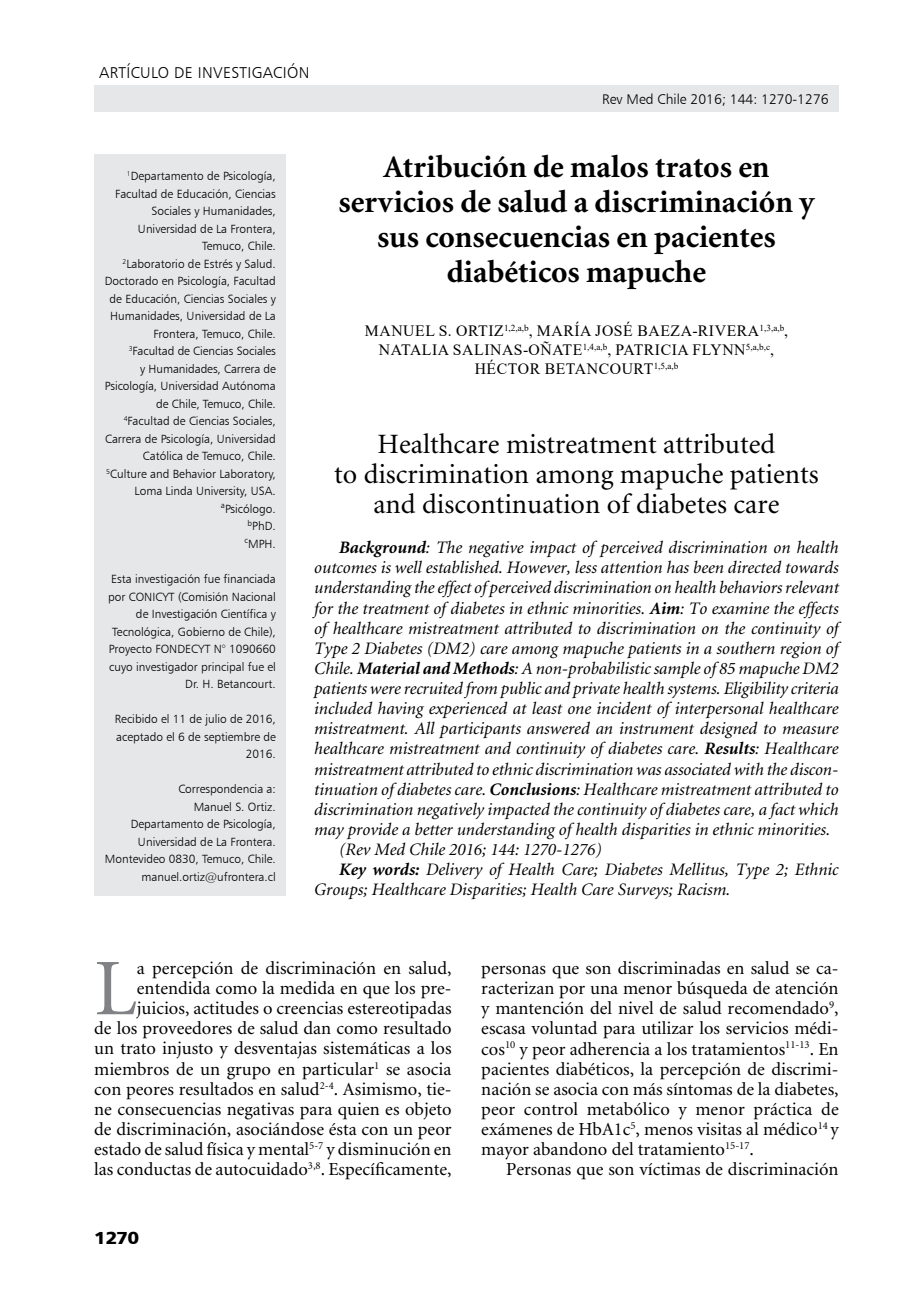
<style>
.page{position:relative;width:918px;height:1315px;background:#fff}
.page>*{position:absolute;margin:0;border:0;box-sizing:border-box;transform-origin:0 0}
.t1{font:80.33px "Minion";color:#808285}
.t2{font:700 31.5px/35px "Minion";color:#000;text-align:center}
.t3{font:28px/29.8px "Minion";color:#000;text-align:center}
.t4{font:18.38px/20.1px "Minion";color:#000;text-align:right}
.t5{font:italic 17.5px "Minion";color:#000}
.t6{font:17.5px "Humanist 777 BT Black B";color:#000;scale:1.1 1}
.t7{font:15.75px/18.9px "Times New Roman";letter-spacing:.035em;color:#000;text-align:center}
.t8{font:15.75px "Humanist 777 BT Light B";letter-spacing:.02em;color:#000}
.t9{font:14px "Humanist 777 BT Light B";color:#000}
.t10{font:11.9px/17.5px "Humanist 777 BT Light B";color:#000;text-align:right}
.s1{font-weight:700}
</style>
<div class="page">
<div style="left:94px;top:85px;width:744px;height:26px;background:#e6e7e8"></div>
<div style="left:94px;top:154px;width:192px;height:741px;background:#e6e7e8"></div>
<p class="t8" style="left:99px;top:63px;width:212px">ARTÍCULO DE INVESTIGACIÓN</p>
<p class="t9" style="left:602px;top:90px;width:228px">Rev Med Chile 2016; 144: 1270-1276</p>
<p class="t10" style="left:105px;top:167px;width:173px"><sup>1</sup>Departamento de Psicología,<br>Facultad de Educación, Ciencias<br>Sociales y Humanidades,<br>Universidad de La Frontera,<br>Temuco, Chile.<br><sup>2</sup>Laboratorio de Estrés y Salud.<br>Doctorado en Psicología, Facultad de Educación, Ciencias Sociales y<br>Humanidades, Universidad de La<br>Frontera, Temuco, Chile.<br><sup>3</sup>Facultad de Ciencias Sociales<br>y Humanidades, Carrera de<br>Psicología, Universidad Autónoma de Chile, Temuco, Chile.<br><sup>4</sup>Facultad de Ciencias Sociales,<br>Carrera de Psicología, Universidad<br>Católica de Temuco, Chile.<br><sup>5</sup>Culture and Behavior Laboratory,<br>Loma Linda University, USA. <sup>a</sup>Psicólogo.<br><sup>b</sup>PhD.<br><sup>c</sup>MPH.</p>
<p class="t10" style="left:108px;top:570px;width:169px">Esta investigación fue financiada por CONICYT (Comisión Nacional de Investigación Científica y<br>Tecnológica, Gobierno de Chile),<br>Proyecto FONDECYT N° 1090660 cuyo investigador principal fue el<br>Dr. H. Betancourt.</p>
<p class="t10" style="left:115px;top:710px;width:163px">Recibido el 11 de julio de 2016, aceptado el 6 de septiembre de<br>2016.</p>
<p class="t10" style="left:105px;top:780px;width:172px">Correspondencia a:<br>Manuel S. Ortiz.<br>Departamento de Psicología,<br>Universidad de La Frontera.<br>Montevideo 0830, Temuco, Chile. manuel.ortiz@ufrontera.cl</p>
<h2 class="t2" style="left:339px;top:151px;width:477px">Atribución de malos tratos en servicios de salud a discriminación y sus consecuencias en pacientes diabéticos mapuche</h2>
<p class="t7" style="left:365px;top:321px;width:425px">MANUEL S. ORTIZ<sup>1,2,A,B</sup>, MARÍA JOS É BAEZA-RIVERA<sup>1,3,A,B</sup>,<br>NATALIA SALINAS-OÑATE<sup>1,4,A,B</sup>, PATRICIA FLYNN<sup>5,A,B,C</sup>,<br>HÉCTOR BETANCOURT<sup>1,5,A,B</sup></p>
<h3 class="t3" style="left:334px;top:430px;width:486px">Healthcare mistreatment attributed<br>to discrimination among mapuche patients and discontinuation of diabetes care</h3>
<p class="t5" style="left:339px;top:539px;width:501px"><span class="s1">Background</span>: The negative impact of perceived discrimination on health</p>
<p class="t5" style="left:314px;top:559px;width:526px">outcomes is well established. However, less attention has been directed towards</p>
<p class="t5" style="left:314px;top:579px;width:526px">understanding the effect of perceived discrimination on health behaviors relevant</p>
<p class="t5" style="left:314px;top:599px;width:526px">for the treatment of diabetes in ethnic minorities. <span class="s1">Aim</span>: To examine the effects</p>
<p class="t5" style="left:314px;top:619px;width:526px">of healthcare mistreatment attributed to discrimination on the continuity of</p>
<p class="t5" style="left:314px;top:639px;width:526px">Type 2 Diabetes (DM2) care among mapuche patients in a southern region of</p>
<p class="t5" style="left:314px;top:659px;width:526px">Chile. <span class="s1">Material and Methods</span>: A non-probabilistic sample of 85 mapuche DM2</p>
<p class="t5" style="left:314px;top:680px;width:526px">patients were recruited from public and private health systems. Eligibility criteria</p>
<p class="t5" style="left:314px;top:700px;width:526px">included having experienced at least one incident of interpersonal healthcare</p>
<p class="t5" style="left:314px;top:720px;width:526px">mistreatment. All participants answered an instrument designed to measure</p>
<p class="t5" style="left:314px;top:740px;width:526px">healthcare mistreatment and continuity of diabetes care. <span class="s1">Results</span>: Healthcare</p>
<p class="t5" style="left:314px;top:760px;width:525px">mistreatment attributed to ethnic discrimination was associated with the discon-</p>
<p class="t5" style="left:314px;top:780px;width:526px">tinuation of diabetes care. <span class="s1">Conclusions</span>: Healthcare mistreatment attributed to</p>
<p class="t5" style="left:314px;top:800px;width:526px">discrimination negatively impacted the continuity of diabetes care, a fact which</p>
<p class="t5" style="left:314px;top:820px;width:517px">may provide a better understanding of health disparities in ethnic minorities.</p>
<p class="t5" style="left:339px;top:841px;width:264px">(Rev Med Chile 2016; 144: 1270-1276)</p>
<p class="t5" style="left:339px;top:861px;width:501px"><span class="s1">Key words:</span> Delivery of Health Care; Diabetes Mellitus, Type 2; Ethnic</p>
<p class="t5" style="left:314px;top:881px;width:418px">Groups; Healthcare Disparities; Health Care Surveys; Racism.</p>
<p class="t4" style="left:94px;top:958px;width:359px">a percepción de discriminación en salud, entendida como la medida en que los pre&shy;juicios, actitudes o creencias estereotipadas<br>de los proveedores de salud dan como resultado un trato injusto y desventajas sistemáticas a los miembros de un grupo en particular<sup>1</sup> se asocia con peores resultados en salud<sup>2-4</sup>. Asimismo, tie&shy;ne consecuencias negativas para quien es objeto de discriminación, asociándose ésta con un peor estado de salud física y mental<sup>5-7</sup> y disminución en las conductas de autocuidado<sup>3,8</sup>. Específicamente,</p>
<p class="t4" style="left:481px;top:958px;width:359px;text-align:justify">personas que son discriminadas en salud se ca&shy;racterizan por una menor búsqueda de atención y mantención del nivel de salud recomendado<sup>9</sup>, escasa voluntad para utilizar los servicios médi&shy;cos<sup>10</sup> y peor adherencia a los tratamientos<sup>11-13</sup>. En pacientes diabéticos, la percepción de discrimi&shy;nación se asocia con más síntomas de la diabetes, peor control metabólico y menor práctica de exámenes de HbA1c<sup>5</sup>, menos visitas al médico<sup>14</sup> y mayor abandono del tratamiento<sup>15-17</sup>.</p>
<h1 class="t1" style="left:94px;top:949px;width:44px">L</h1>
<p class="t4" style="left:506px;top:1160px;width:334px">Personas que son víctimas de discriminación</p>
<p class="t6" style="left:94px;top:1226px;width:43px">1270</p>
</div>
